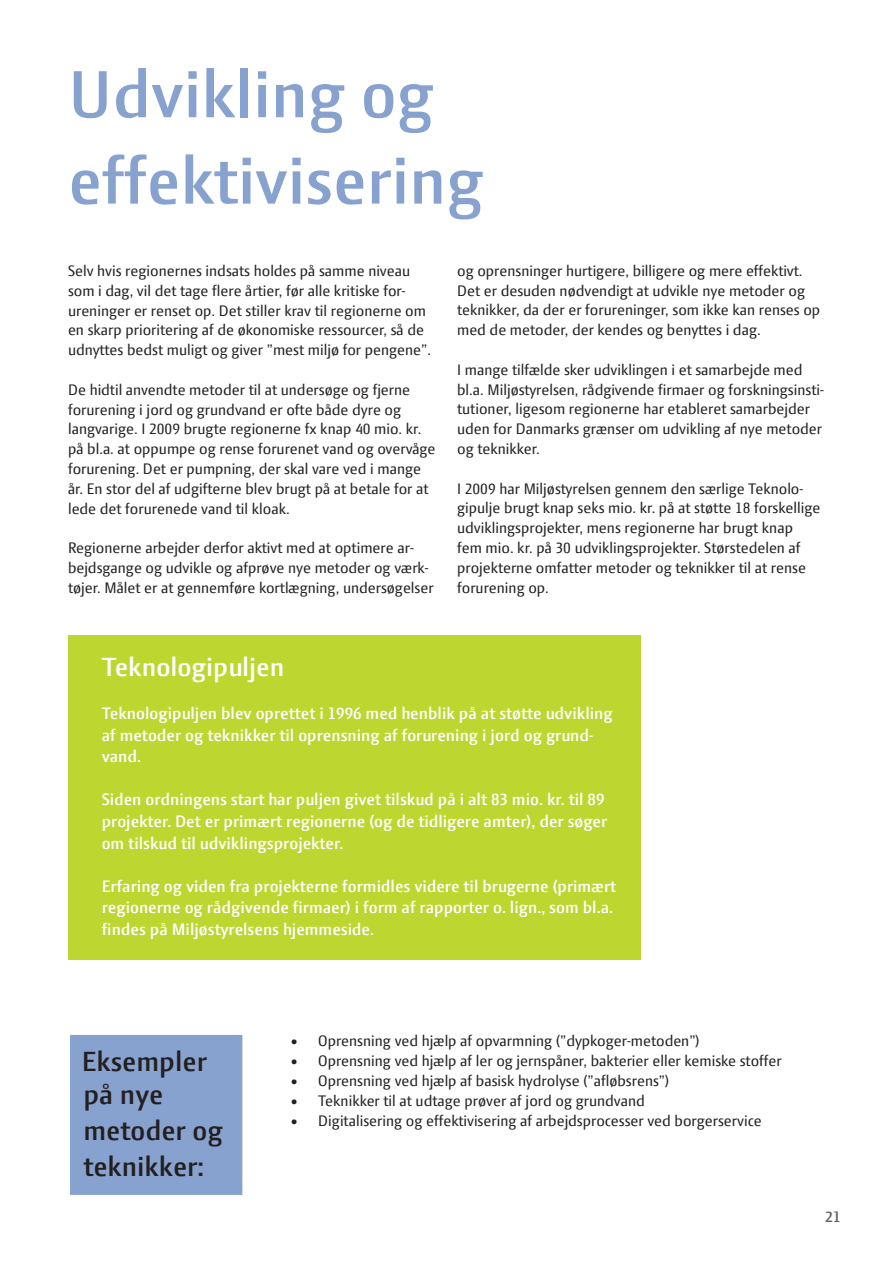
<style>
.page{position:relative;width:893px;height:1263px;background:#fff}
.page>*{position:absolute;margin:0;border:0;box-sizing:border-box;transform-origin:0 0}
.t1{font:600 72px/86.4px "Press Sans";color:#87a2ce}
.t2{font:600 30px/32.7px "Press Sans";color:#231f20}
.t3{font:600 28.5px "Press Sans";color:#fff}
.t4{font:600 18px/21.6px "Press Sans";color:#fff}
.t5{font:16.5px/19.8px "Press Sans";color:#231f20}
.t6{font:600 16.5px "Press Sans";color:#636366}
</style>
<div class="page">
<div style="left:68px;top:635px;width:573px;height:325px;background:#bed630"></div>
<div style="left:71px;top:1035px;width:171px;height:159px;background:#87a2ce"></div>
<div style="left:70px;top:1035px;width:172px;height:160px;border:1px solid #87a2ce"></div>
<h1 class="t1" style="left:68px;top:53px;width:417px">Udvikling og effektivisering</h1>
<p class="t5" style="left:68px;top:263px;width:365px">Selv hvis regionernes indsats holdes på samme niveau som i dag, vil det tage flere årtier, før alle kritiske for&shy;ureninger er renset op. Det stiller krav til regionerne om en skarp prioritering af de økonomiske ressourcer, så de udnyttes bedst muligt og giver ”mest miljø for pengene”.</p>
<p class="t5" style="left:68px;top:381px;width:369px">De hidtil anvendte metoder til at undersøge og fjerne forurening i jord og grundvand er ofte både dyre og langvarige. I 2009 brugte regionerne fx knap 40 mio. kr. på bl.a. at oppumpe og rense forurenet vand og overvåge forurening. Det er pumpning, der skal vare ved i mange år. En stor del af udgifterne blev brugt på at betale for at lede det forurenede vand til kloak.</p>
<p class="t5" style="left:68px;top:540px;width:367px">Regionerne arbejder derfor aktivt med at optimere ar&shy;bejdsgange og udvikle og afprøve nye metoder og værk&shy;tøjer. Målet er at gennemføre kortlægning, undersøgelser</p>
<p class="t5" style="left:457px;top:262px;width:365px">og oprensninger hurtigere, billigere og mere effektivt.<br>Det er desuden nødvendigt at udvikle nye metoder og teknikker, da der er forureninger, som ikke kan renses op med de metoder, der kendes og benyttes i dag.</p>
<p class="t5" style="left:457px;top:361px;width:368px">I mange tilfælde sker udviklingen i et samarbejde med bl.a. Miljøstyrelsen, rådgivende firmaer og forskningsinsti&shy;tutioner, ligesom regionerne har etableret samarbejder uden for Danmarks grænser om udvikling af nye metoder og teknikker.</p>
<p class="t5" style="left:457px;top:480px;width:365px">I 2009 har Miljøstyrelsen gennem den særlige Teknolo&shy;gipulje brugt knap seks mio. kr. på at støtte 18 forskellige udviklingsprojekter, mens regionerne har brugt knap fem mio. kr. på 30 udviklingsprojekter. Størstedelen af projekterne omfatter metoder og teknikker til at rense forurening op.</p>
<h3 class="t3" style="left:102px;top:653px;width:184px">Teknologipuljen</h3>
<p class="t4" style="left:102px;top:703px;width:513px">Teknologipuljen blev oprettet i 1996 med henblik på at støtte udvikling af metoder og teknikker til oprensning af forurening i jord og grund&shy;vand.</p>
<p class="t4" style="left:102px;top:789px;width:507px">Siden ordningens start har puljen givet tilskud på i alt 83 mio. kr. til 89 projekter. Det er primært regionerne (og de tidligere amter), der søger om tilskud til udviklingsprojekter.</p>
<p class="t4" style="left:102px;top:876px;width:516px">Erfaring og viden fra projekterne formidles videre til brugerne (primært regionerne og rådgivende firmaer) i form af rapporter o. lign., som bl.a. findes på Miljøstyrelsens hjemmeside.</p>
<h2 class="t2" style="left:82px;top:1046px;width:127px">Eksempler på nye</h2>
<h2 class="t2" style="left:83px;top:1113px;width:141px;line-height:36px">metoder og teknikker:</h2>
<p class="t5" style="left:291px;top:1033px;width:410px">• Oprensning ved hjælp af opvarmning (”dypkoger-metoden”)</p>
<p class="t5" style="left:291px;top:1053px;width:492px">• Oprensning ved hjælp af ler og jernspåner, bakterier eller kemiske stoffer</p>
<p class="t5" style="left:291px;top:1073px;width:380px">• Oprensning ved hjælp af basisk hydrolyse (”afløbsrens”)</p>
<p class="t5" style="left:291px;top:1092px;width:355px">• Teknikker til at udtage prøver af jord og grundvand</p>
<p class="t5" style="left:291px;top:1112px;width:472px">• Digitalisering og effektivisering af arbejdsprocesser ved borgerservice</p>
<p class="t6" style="left:825px;top:1209px;width:17px">21</p>
</div>
